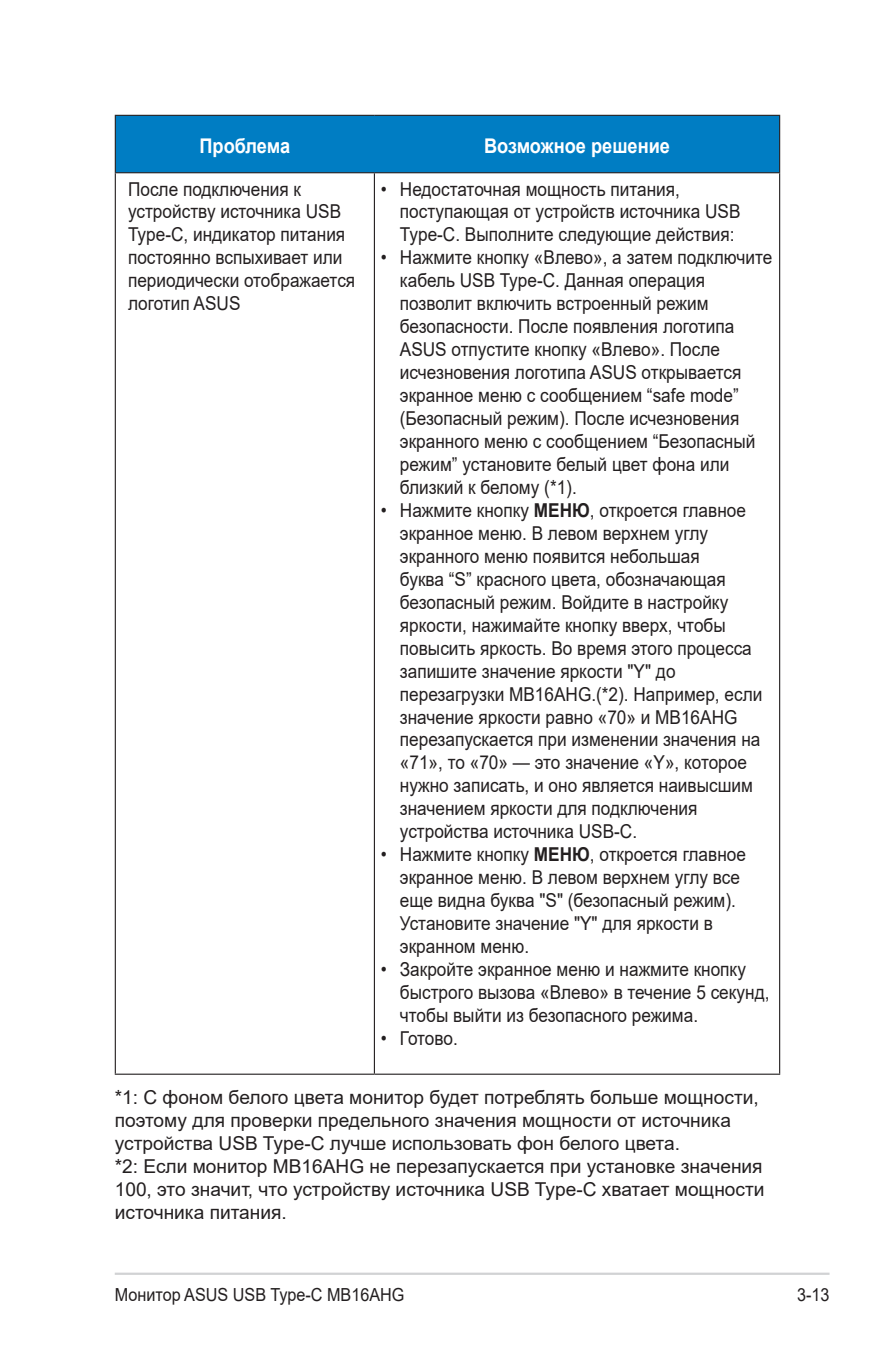
<style>
.page{position:relative;width:893px;height:1346px;background:#fff}
.page>*{position:absolute;margin:0;border:0;box-sizing:border-box;transform-origin:0 0}
.Table_Text_-new{font:700 20.25px "Arial";color:#fff;scale:.9 1}
.Table_Text_-new-2{font:19.12px/22.9px "Arial";color:#231f20;scale:.9 1}
.Table_Text_-new-3{font:19.12px/22.9px "Arial";color:#231f20}
.t1{font:18px "Arial";color:#231f20;scale:.9 1}
.s1{font-weight:700}
</style>
<div class="page">
<hr style="left:115px;top:1272px;width:714px;height:3px;background:#d1d2d4">
<div style="left:116px;top:116px;width:663px;height:56px;background:#007dc3"></div>
<hr style="left:115px;top:116px;width:1px;height:56px;background:#231f20">
<hr style="left:779px;top:116px;width:1px;height:56px;background:#231f20">
<hr style="left:115px;top:172px;width:259px;height:1px;background:#231f20">
<hr style="left:115px;top:173px;width:1px;height:900px;background:#231f20">
<hr style="left:374px;top:172px;width:406px;height:1px;background:#231f20">
<hr style="left:779px;top:173px;width:1px;height:900px;background:#231f20">
<hr style="left:115px;top:115px;width:259px;height:1px;background:#231f20">
<hr style="left:374px;top:115px;width:406px;height:1px;background:#231f20">
<hr style="left:374px;top:173px;width:1px;height:900px;background:#231f20">
<hr style="left:115px;top:1073px;width:259px;height:2px;background:#231f20">
<hr style="left:374px;top:1073px;width:406px;height:2px;background:#231f20">
<p class="Table_Text_-new" style="left:199px;top:131px;width:102px">Проблема</p>
<p class="Table_Text_-new" style="left:484px;top:131px;width:208px">Возможное решение</p>
<p class="Table_Text_-new-2" style="left:128px;top:177px;width:254px">После подключения к устройству источника USB<br>Type-C, индикатор питания постоянно вспыхивает или периодически отображается логотип ASUS</p>
<p class="Table_Text_-new-2" style="left:400px;top:177px;width:380px;text-indent:-19px">• Недостаточная мощность питания, поступающая от устройств источника USB<br>Type-C. Выполните следующие действия:</p>
<p class="Table_Text_-new-2" style="left:400px;top:246px;width:415px;text-indent:-19px">• Нажмите кнопку «Влево», а затем подключите кабель USB Type-C. Данная операция позволит включить встроенный режим безопасности. После появления логотипа ASUS отпустите кнопку «Влево». После исчезновения логотипа ASUS открывается экранное меню с сообщением “safe mode” (Безопасный режим). После исчезновения экранного меню с сообщением “Безопасный режим” установите белый цвет фона или близкий к белому (*1).</p>
<p class="Table_Text_-new-2" style="left:400px;top:498px;width:404px;text-indent:-19px">• Нажмите кнопку <span class="s1">МЕНЮ</span>, откроется главное экранное меню. В левом верхнем углу экранного меню появится небольшая<br>буква “S” красного цвета, обозначающая безопасный режим. Войдите в настройку яркости, нажимайте кнопку вверх, чтобы повысить яркость. Во время этого процесса запишите значение яркости "Y" до перезагрузки MB16AHG.(*2). Например, если значение яркости равно «70» и MB16AHG перезапускается при изменении значения на «71», то «70» — это значение «Y», которое нужно записать, и оно является наивысшим значением яркости для подключения устройства источника USB-C.</p>
<p class="Table_Text_-new-2" style="left:400px;top:843px;width:386px;text-indent:-19px">• Нажмите кнопку <span class="s1">МЕНЮ</span>, откроется главное экранное меню. В левом верхнем углу все еще видна буква "S" (безопасный режим).<br>Установите значение "Y" для яркости в экранном меню.</p>
<p class="Table_Text_-new-2" style="left:400px;top:957px;width:412px;text-indent:-19px">• Закройте экранное меню и нажмите кнопку быстрого вызова «Влево» в течение 5 секунд, чтобы выйти из безопасного режима.</p>
<p class="Table_Text_-new-2" style="left:381px;top:1026px;width:87px">• Готово.</p>
<p class="Table_Text_-new-3" style="left:115px;top:1086px;width:646px">*1: С фоном белого цвета монитор будет потреблять больше мощности, поэтому для проверки предельного значения мощности от источника устройства USB Type-C лучше использовать фон белого цвета.</p>
<p class="Table_Text_-new-3" style="left:115px;top:1154px;width:651px;text-align:justify">*2: Если монитор MB16AHG не перезапускается при установке значения 100, это значит, что устройству источника USB Type-C хватает мощности источника питания.</p>
<p class="t1" style="left:115px;top:1282px;width:324px">Монитор ASUS USB Type-C MB16AHG</p>
<p class="t1" style="left:797px;top:1282px;width:38px">3-13</p>
</div>
